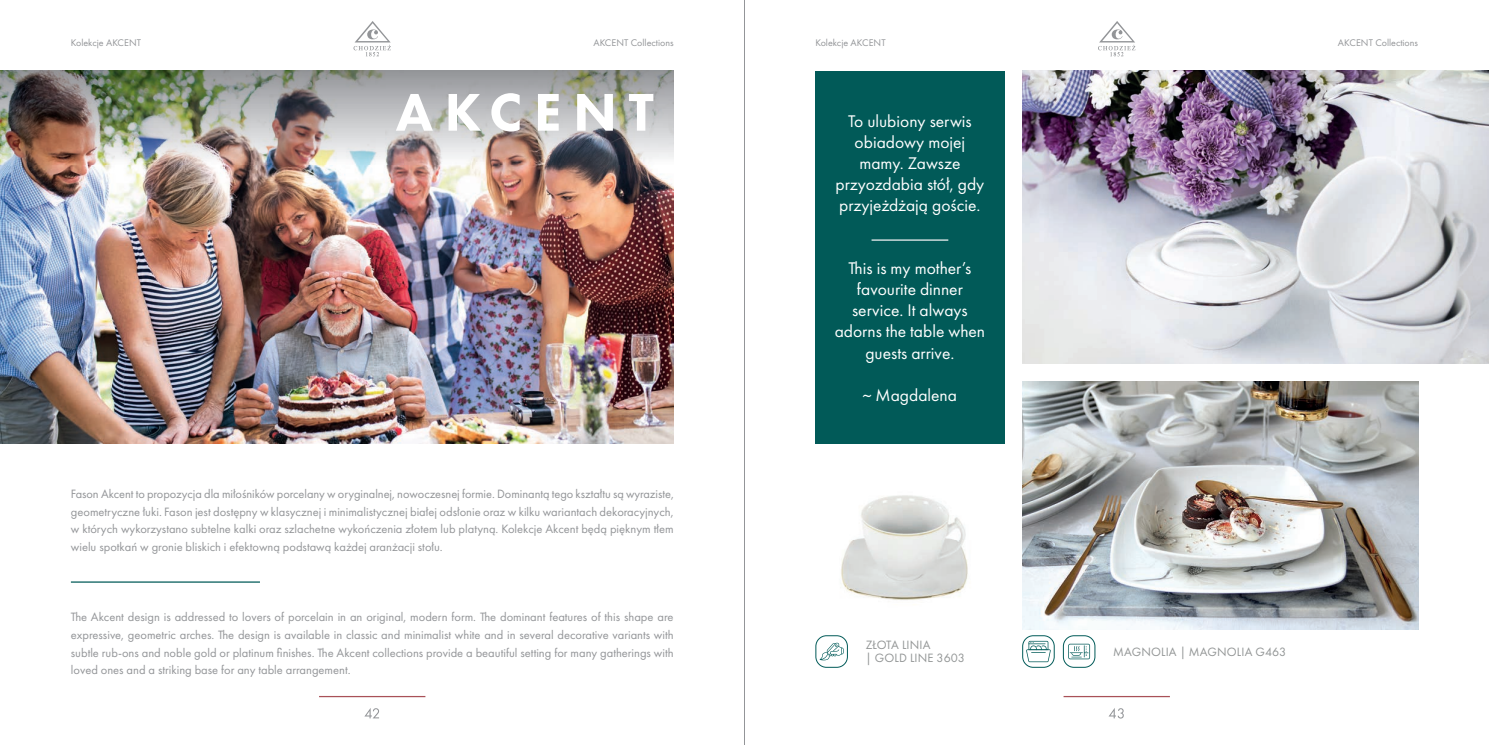
<style>
.page{position:relative;width:1489px;height:745px;background:#fff}
.page>*{position:absolute;margin:0;border:0;box-sizing:border-box;transform-origin:0 0}
.t1{font:800 55px "Futura PT";letter-spacing:.21em;color:#fff}
.t2{font:17.5px/21px "Futura PT";color:#fff;text-align:center}
.t3{font:12.5px/17.5px "Futura PT";color:#939598;text-align:justify}
.t4{font:12.5px/12.5px "Futura PT";letter-spacing:.01em;color:#929595}
.t5{font:10px "Futura PT";color:#939598}
</style>
<div class="page">
<svg style="left:364px;top:708px;width:15px;height:10px"></svg>
<svg style="left:353px;top:21px;width:38px;height:35px"></svg>
<svg style="left:1108px;top:708px;width:15px;height:10px"></svg>
<svg style="left:1098px;top:21px;width:37px;height:35px"></svg>
<hr style="left:319px;top:695px;width:106px;height:1px;background:#a95158">
<hr style="left:1063px;top:695px;width:106px;height:1px;background:#a95158">
<img style="left:0;top:71px;width:673px;height:372px">
<img style="left:841px;top:495px;width:127px;height:105px">
<img style="left:1022px;top:381px;width:395px;height:247px">
<img style="left:1022px;top:71px;width:466px;height:292px">
<svg style="left:1026px;top:640px;width:24px;height:21px"></svg>
<div style="left:1022px;top:635px;width:32px;height:32px;border:1px solid #015a58;border-radius:11px"></div>
<svg style="left:1068px;top:643px;width:21px;height:16px"></svg>
<div style="left:1062px;top:635px;width:33px;height:32px;border:1px solid #015a58;border-radius:11px"></div>
<hr style="left:71px;top:581px;width:189px;height:1px;background:#015a58">
<div style="left:815px;top:71px;width:189px;height:372px;background:#015a58"></div>
<hr style="left:871px;top:239px;width:77px;height:1px;background:#f2f3f4">
<svg style="left:819px;top:642px;width:24px;height:18px"></svg>
<div style="left:815px;top:635px;width:32px;height:32px;border:1px solid #015a58;border-radius:11px"></div>
<hr style="left:744px;top:0;width:1px;height:744px;background:#939598">
<p class="t5" style="left:71px;top:37px;width:72px">Kolekcje AKCENT</p>
<p class="t5" style="left:593px;top:37px;width:82px">AKCENT Collections</p>
<p class="t5" style="left:815px;top:37px;width:72px">Kolekcje AKCENT</p>
<p class="t5" style="left:1337px;top:37px;width:82px">AKCENT Collections</p>
<h1 class="t1" style="left:396px;top:78px;width:259px">AKCENT</h1>
<p class="t3" style="left:71px;top:485px;width:604px">Fason Akcent to propozycja dla miłośników porcelany w oryginalnej, nowoczesnej formie. Dominantą tego kształtu są wyraziste, geometryczne łuki. Fason jest dostępny w klasycznej i minimalistycznej białej odsłonie oraz w kilku wariantach dekoracyjnych, w których wykorzystano subtelne kalki oraz szlachetne wykończenia złotem lub platyną. Kolekcje Akcent będą pięknym tłem wielu spotkań w gronie bliskich i efektowną podstawą każdej aranżacji stołu.</p>
<p class="t3" style="left:71px;top:608px;width:604px">The Akcent design is addressed to lovers of porcelain in an original, modern form. The dominant features of this shape are expressive, geometric arches. The design is available in classic and minimalist white and in several decorative variants with subtle rub-ons and noble gold or platinum finishes. The Akcent collections provide a beautiful setting for many gatherings with loved ones and a striking base for any table arrangement.</p>
<h2 class="t2" style="left:835px;top:111px;width:150px">To ulubiony serwis obiadowy mojej mamy. Zawsze przyozdabia stół, gdy przyjeżdżają goście.</h2>
<h2 class="t2" style="left:834px;top:258px;width:152px">This is my mother’s favourite dinner service. It always adorns the table when guests arrive.</h2>
<h2 class="t2" style="left:862px;top:384px;width:96px">~ Magdalena</h2>
<p class="t4" style="left:865px;top:638px;width:101px">ZŁOTA LINIA<br>| GOLD LINE 3603</p>
<p class="t4" style="left:1113px;top:645px;width:175px">MAGNOLIA | MAGNOLIA G463</p>
</div>
